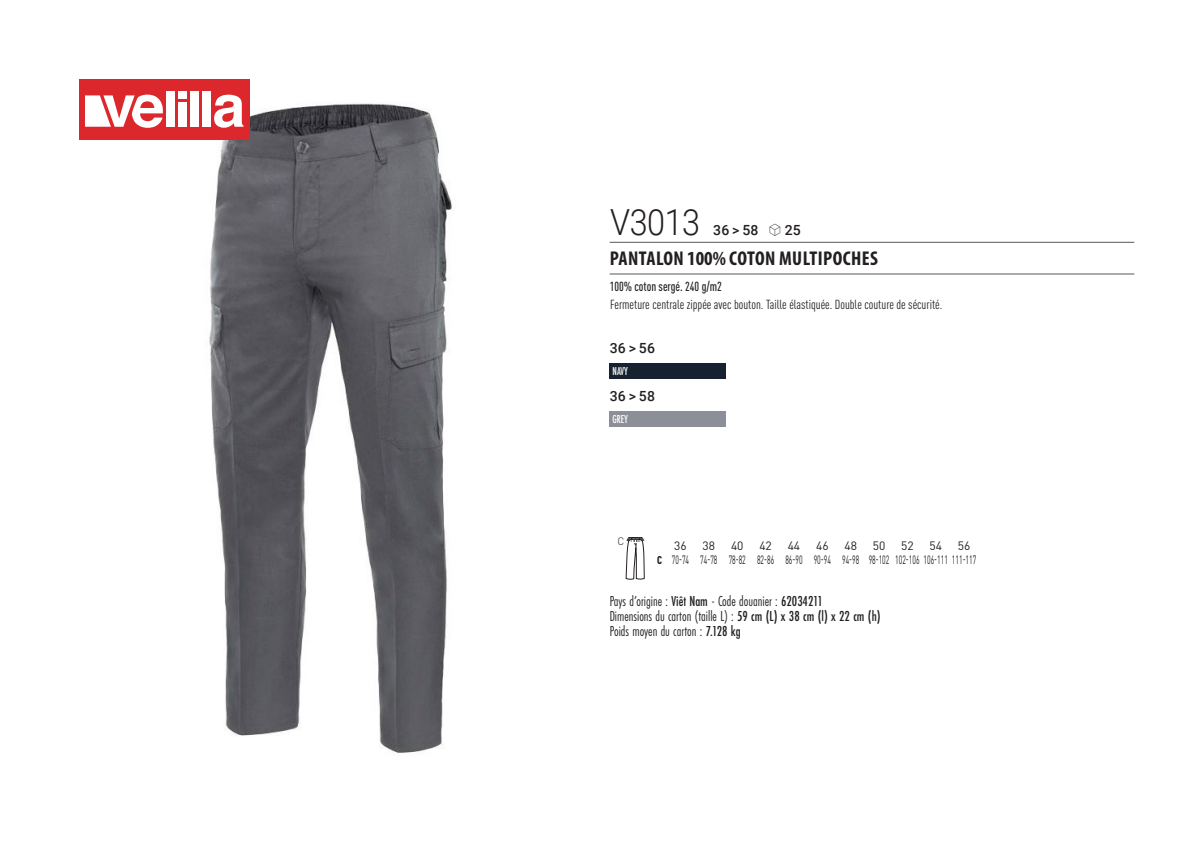
<style>
.page{position:relative;width:1191px;height:842px;background:#fff}
.page>*{position:absolute;margin:0;border:0;box-sizing:border-box;transform-origin:0 0}
.t1{font:300 36px "Roboto";letter-spacing:-.015em;color:#231f20;scale:.9 1}
.t2{font:700 condensed 20px "Myriad Pro";letter-spacing:.02em;color:#231f20}
.t3{font:15px "Futura PT Cond";color:#231f20;scale:.95 1}
.t4{font:500 14px "Roboto";letter-spacing:.005em;color:#231f20}
.t5{font:condensed 13px "DIN Pro";color:#231f20}
.grammage_2020{font:500 condensed 13px "DIN Pro";color:#231f20;scale:.95 1}
._88_tailles_tab_maig{font:12px/13.6px "DIN Pro";color:#231f20}
.Coloris_nuancier_bla{font:500 12px "Futura PT Cond";letter-spacing:-.01em;color:#fff;scale:.9 1}
.t6{font:300 10.8px "DIN";color:#231f20}
.s1{font-family:"Linotype Shapeshifter";font-weight:400;font-size:16px}
.s2{font-weight:900;font-stretch:condensed;font-size:11.2px}
.s3{font-weight:500}
</style>
<div class="page">
<img style="left:209px;top:79px;width:244px;height:674px">
<div style="left:79px;top:79px;width:170px;height:61px;background:#dc272d"></div>
<div style="left:166px;top:91px;width:8px;height:36px;background:#fff"></div>
<div style="left:190px;top:91px;width:8px;height:36px;background:#fff"></div>
<div style="left:202px;top:91px;width:8px;height:36px;background:#fff"></div>
<svg style="left:214px;top:95px;width:29px;height:33px"></svg>
<div style="left:178px;top:91px;width:8px;height:8px;background:#fff"></div>
<div style="left:178px;top:102px;width:8px;height:25px;background:#fff"></div>
<svg style="left:85px;top:95px;width:78px;height:33px"></svg>
<div style="left:609px;top:364px;width:117px;height:15px;background:#172231"></div>
<div style="left:609px;top:412px;width:117px;height:15px;background:#8c8f97"></div>
<svg style="left:626px;top:537px;width:18px;height:43px"></svg>
<hr style="left:609px;top:242px;width:525px;height:1px;background:#57585a">
<hr style="left:609px;top:274px;width:525px;height:1px;background:#57585a">
<p class="t1" style="left:610px;top:197px;width:101px">V3013</p>
<p class="t4" style="left:713px;top:220px;width:89px">36 &gt; 58 <span class="s1">S</span> 25</p>
<p class="t2" style="left:610px;top:246px;width:270px">PANTALON 100% COTON MULTIPOCHES</p>
<p class="grammage_2020" style="left:609px;top:277px;width:120px">100% coton sergé. 240 g/m2</p>
<p class="t5" style="left:610px;top:295px;width:334px">Fermeture centrale zippée avec bouton. Taille élastiquée. Double couture de sécurité.</p>
<p class="t4" style="left:610px;top:338px;width:47px">36 &gt; 56</p>
<p class="Coloris_nuancier_bla" style="left:612px;top:364px;width:18px">NAVY</p>
<p class="t4" style="left:610px;top:386px;width:47px">36 &gt; 58</p>
<p class="Coloris_nuancier_bla" style="left:612px;top:412px;width:19px">GREY</p>
<p class="t6" style="left:617px;top:535px;width:8px">C</p>
<p class="_88_tailles_tab_maig" style="left:674px;top:538px;width:14px">36</p>
<p class="_88_tailles_tab_maig" style="left:702px;top:538px;width:14px">38</p>
<p class="_88_tailles_tab_maig" style="left:731px;top:538px;width:14px">40</p>
<p class="_88_tailles_tab_maig" style="left:759px;top:538px;width:14px">42</p>
<p class="_88_tailles_tab_maig" style="left:787px;top:538px;width:14px">44</p>
<p class="_88_tailles_tab_maig" style="left:816px;top:538px;width:14px">46</p>
<p class="_88_tailles_tab_maig" style="left:844px;top:538px;width:14px">48</p>
<p class="_88_tailles_tab_maig" style="left:872px;top:538px;width:14px">50</p>
<p class="_88_tailles_tab_maig" style="left:901px;top:538px;width:14px">52</p>
<p class="_88_tailles_tab_maig" style="left:929px;top:538px;width:14px">54</p>
<p class="_88_tailles_tab_maig" style="left:657px;top:538px;width:320px;text-indent:300px">56<br><span class="s2">C</span> 70-74 74-78 78-82 82-86 86-90 90-94 94-98 98-102 102-106 106-111 111-117</p>
<p class="t3" style="left:609px;top:592px;width:226px">Pays d’origine : <span class="s3">Viêt Nam</span> - Code douanier : <span class="s3">62034211</span></p>
<p class="t3" style="left:609px;top:607px;width:287px">Dimensions du carton (taille L) : <span class="s3">59 cm (L) x 38 cm (l) x 22 cm (h)</span></p>
<p class="t3" style="left:609px;top:622px;width:139px">Poids moyen du carton : <span class="s3">7.128 kg</span></p>
</div>
